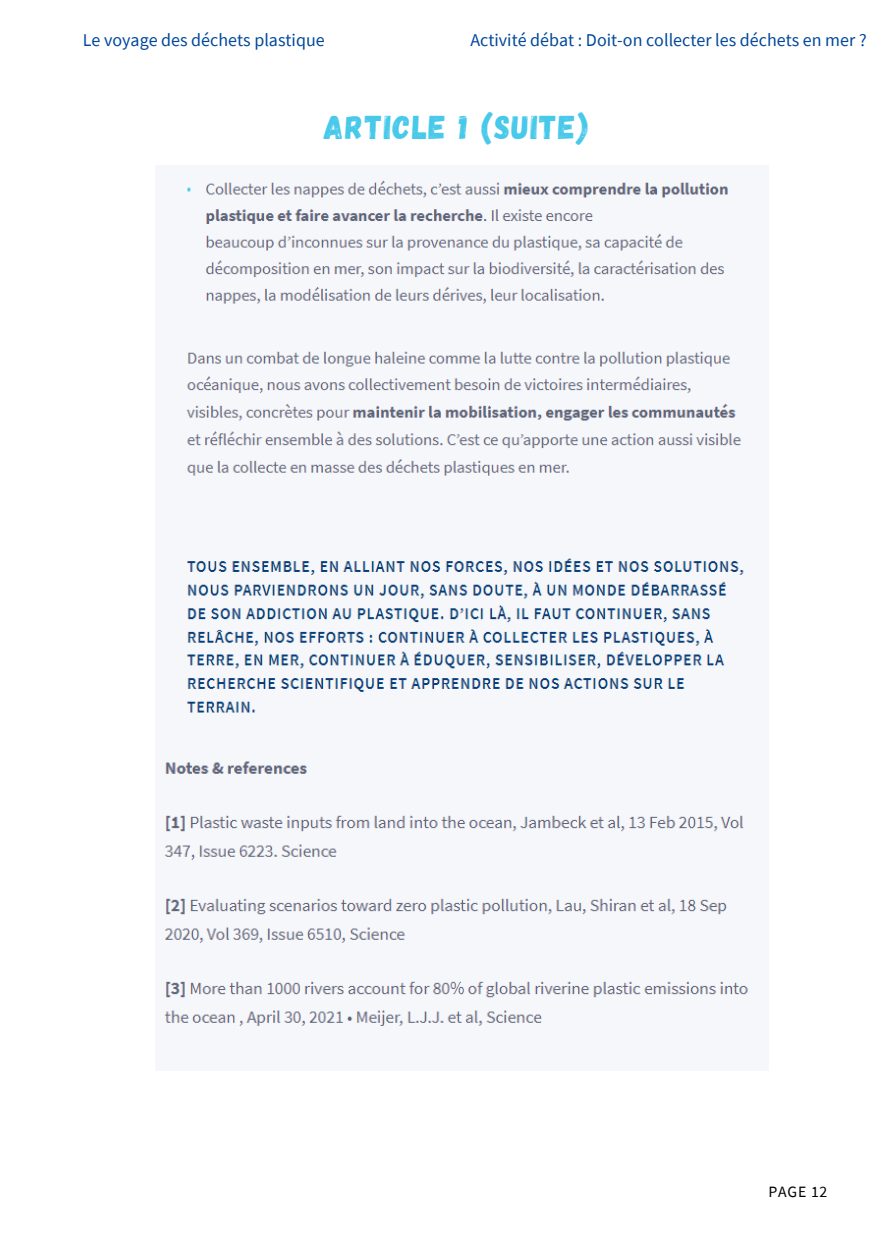
<style>
.page{position:relative;width:893px;height:1250px;background:#fff}
.page>*{position:absolute;margin:0;border:0;box-sizing:border-box;transform-origin:0 0}
.t1{font:33px "Gagalin";letter-spacing:.05em;color:#49c9ea}
.t2{font:18px "Source Sans Pro";color:#00489b}
.t3{font:15.75px "Source Sans Pro";letter-spacing:.05em;color:#000}
</style>
<div class="page">
<img style="left:164px;top:180px;width:585px;height:846px">
<p class="t2" style="left:83px;top:28px;width:243px">Le voyage des déchets plastique</p>
<p class="t2" style="left:470px;top:28px;width:398px">Activité débat : Doit-on collecter les déchets en mer ?</p>
<p class="t1" style="left:324px;top:106px;width:266px">ARTICLE 1 (SUITE)</p>
<p class="t3" style="left:768px;top:1181px;width:61px">PAGE 12</p>
</div>
